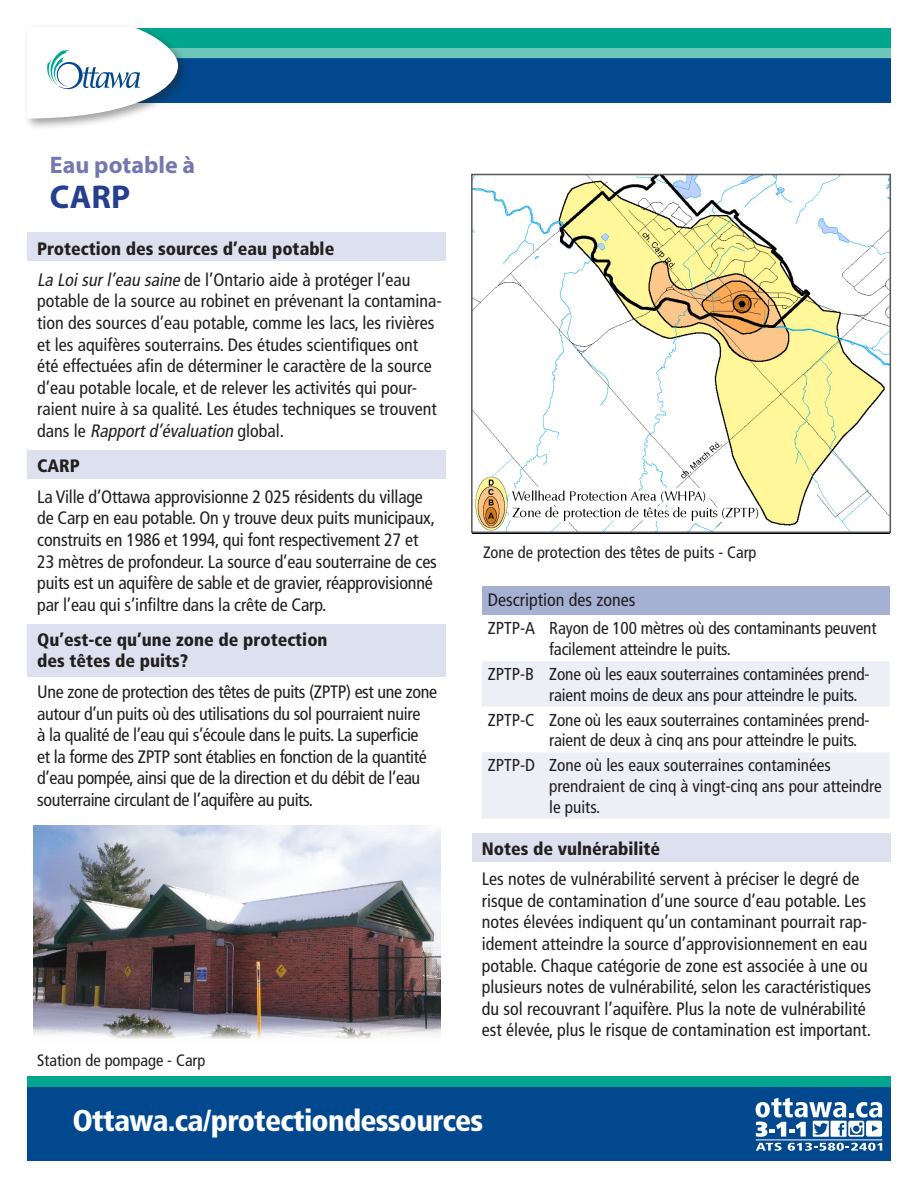
<style>
.page{position:relative;width:918px;height:1188px;background:#fff}
.page>*{position:absolute;margin:0;border:0;box-sizing:border-box;transform-origin:0 0}
.t1{font:700 33px "Myriad Pro";color:#253f8e}
.t2{font:900 condensed 30px "Frutiger LT Std";letter-spacing:-.025em;color:#fff}
.t3{font:700 24px "Myriad Pro";color:#7477b0}
.Body{font:condensed 18px/21.6px "Frutiger LT Std";color:#231f20}
.Body-2{font:condensed 18px/21.6px "Frutiger LT Std";letter-spacing:-.02em;color:#231f20}
.H2_titles{font:900 condensed 18px/21.6px "Frutiger LT Std";color:#231f20}
.Body-3{font:condensed 17.25px/20.7px "Frutiger LT Std";letter-spacing:-.01em;color:#231f20}
.Body-4{font:condensed 16.5px "Frutiger LT Std";color:#231f20}
.s1{font-style:italic}
</style>
<div class="page">
<div style="left:27px;top:1085px;width:864px;height:22px;background:#01488f"></div>
<div style="left:27px;top:1102px;width:864px;height:59px;background:#01488f"></div>
<div style="left:27px;top:1076px;width:864px;height:11px;background:#00a78e"></div>
<hr style="left:756px;top:1140px;width:126px;height:1px;background:#fff">
<svg style="left:756px;top:1143px;width:26px;height:8px"></svg>
<svg style="left:788px;top:1143px;width:94px;height:8px"></svg>
<svg style="left:756px;top:1098px;width:126px;height:39px"></svg>
<div style="left:24px;top:24px;width:166px;height:107px;background:#231f20;opacity:.44"></div>
<svg style="left:27px;top:27px;width:864px;height:92px"></svg>
<div style="left:27px;top:232px;width:419px;height:29px;background:#dde1ef"></div>
<div style="left:472px;top:833px;width:419px;height:29px;background:#dde1ef"></div>
<div style="left:27px;top:624px;width:419px;height:53px;background:#dde1ef"></div>
<div style="left:27px;top:450px;width:419px;height:29px;background:#dde1ef"></div>
<div style="left:482px;top:586px;width:408px;height:29px;background:#a5b1d3"></div>
<svg style="left:482px;top:661px;width:407px;height:158px;fill:#eceff6"></svg>
<img style="left:474px;top:177px;width:414px;height:353px">
<div style="left:471px;top:174px;width:420px;height:359px;border:2px solid #57585a"></div>
<img style="left:33px;top:826px;width:408px;height:213px">
<p class="t3" style="left:50px;top:149px;width:147px">Eau potable à</p>
<p class="t1" style="left:50px;top:175px;width:82px">CARP</p>
<p class="H2_titles" style="left:37px;top:238px;width:299px">Protection des sources d’eau potable</p>
<p class="Body" style="left:37px;top:269px;width:406px"><span class="s1">La Loisurl’eau saine</span> de l’Ontario aide à protéger l’eau potable de la source au robinet en prévenant la contamina&shy;tion des sources d’eau potable, comme les lacs, les rivières et les aquifères souterrains. Des études scientifiques ont été effectuées afin de déterminer le caractère de la source d’eau potable locale, et de relever les activités qui pour&shy;raient nuire à sa qualité. Les études techniques se trouvent d a n s l e <span class="s1">Rapportd’évaluation</span> g l o b a l .</p>
<p class="H2_titles" style="left:37px;top:455px;width:44px">CARP</p>
<p class="Body" style="left:37px;top:486px;width:401px">La Ville d’Ottawa approvisionne 2 025 résidents du village de Carp en eau potable. On y trouve deux puits municipaux, construits en 1986 et 1994, qui font respectivement 27 et 23 mètres de profondeur. La source d’eau souterraine de ces puits est un aquifère de sable et de gravier, réapprovisionné par l’eau qui s’infiltre dans la crête de Carp.</p>
<p class="H2_titles" style="left:37px;top:629px;width:292px">Qu’est-ce qu’une zone de protection des têtes de puits?</p>
<p class="Body-2" style="left:37px;top:681px;width:401px">Une zone de protection des têtes de puits (ZPTP) est une zone autour d’un puits où des utilisations du sol pourraient nuire<br>à la qualité de l’eau qui s’écoule dans le puits. La superficie<br>et la forme des ZPTP sont établies en fonction de la quantité d’eau pompée, ainsi que de la direction et du débit de l’eau souterraine circulant de l’aquifère au puits.</p>
<p class="Body-4" style="left:37px;top:1051px;width:170px">Station de pompage - Carp</p>
<p class="Body-4" style="left:483px;top:542px;width:275px">Zone de protection des têtes de puits - Carp</p>
<p class="Body" style="left:488px;top:589px;width:149px">Description des zones</p>
<p class="Body-3" style="left:488px;top:618px;width:49px">ZPTP-A</p>
<p class="Body-3" style="left:549px;top:618px;width:329px">Rayon de 100 mètres où des contaminants peuvent facilement atteindre le puits.</p>
<p class="Body-3" style="left:488px;top:664px;width:48px">ZPTP-B</p>
<p class="Body-3" style="left:549px;top:664px;width:322px">Zone où les eaux souterraines contaminées prend&shy;raient moins de deux ans pour atteindre le puits.</p>
<p class="Body-3" style="left:488px;top:709px;width:48px">ZPTP-C</p>
<p class="Body-3" style="left:549px;top:709px;width:322px">Zone où les eaux souterraines contaminées prend&shy;raient de deux à cinq ans pour atteindre le puits.</p>
<p class="Body-3" style="left:488px;top:755px;width:49px">ZPTP-D</p>
<p class="Body-3" style="left:549px;top:755px;width:334px">Zone où les eaux souterraines contaminées prendraient de cinq à vingt-cinq ans pour atteindre le puits.</p>
<p class="H2_titles" style="left:482px;top:837px;width:180px">Notes de vulnérabilité</p>
<p class="Body" style="left:482px;top:868px;width:391px">Les notes de vulnérabilité servent à préciser le degré de risque de contamination d’une source d’eau potable. Les notes élevées indiquent qu’un contaminant pourrait rap&shy;idement atteindre la source d’approvisionnement en eau potable. Chaque catégorie de zone est associée à une ou plusieurs notes de vulnérabilité, selon les caractéristiques du sol recouvrant l’aquifère. Plus la note de vulnérabilité est élevée, plus le risque de contamination est important.</p>
<h2 class="t2" style="left:72px;top:1102px;width:413px">Ottawa.ca/protectiondessources</h2>
</div>
